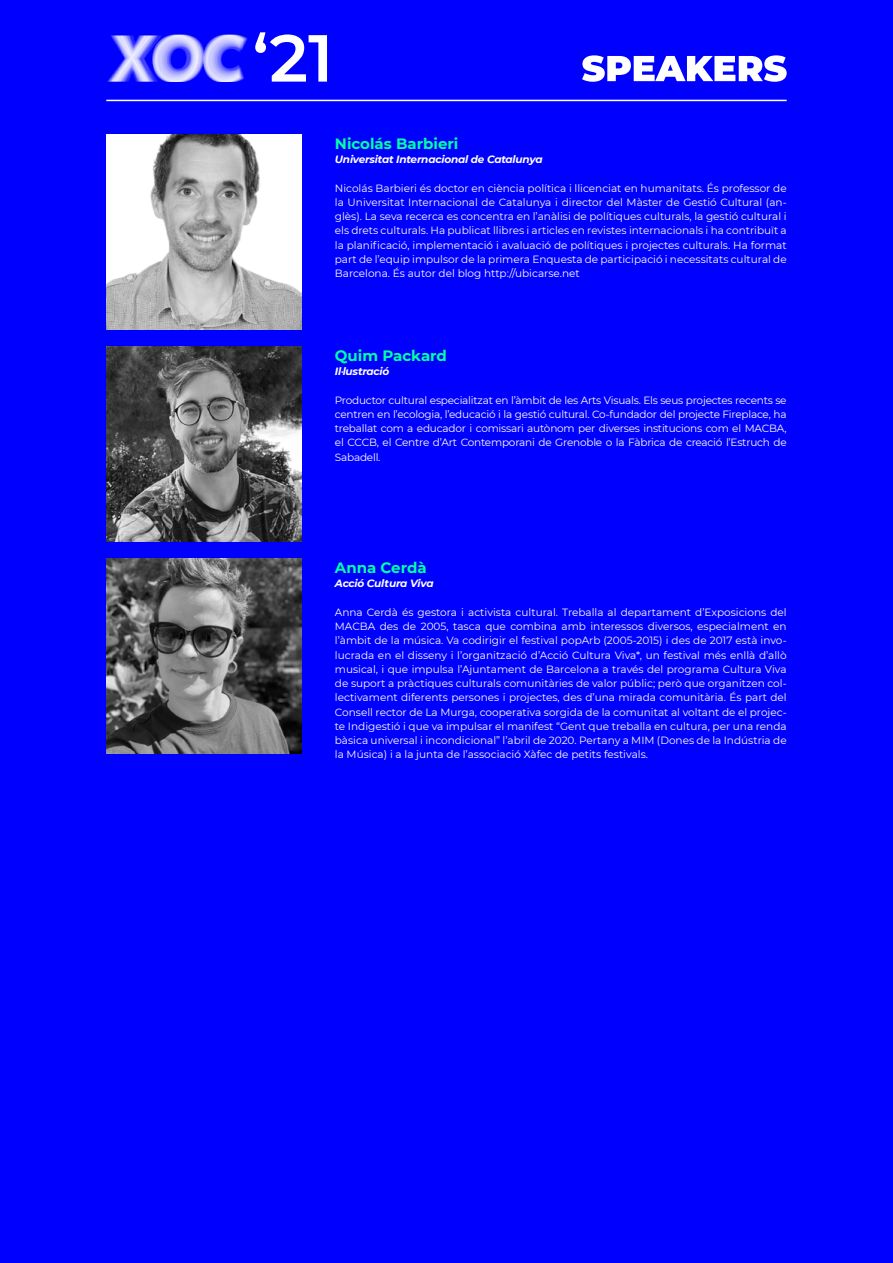
<style>
.page{position:relative;width:893px;height:1263px;background:#00f}
.page>*{position:absolute;margin:0;border:0;box-sizing:border-box;transform-origin:0 0}
.t1{font:700 15px "Montserrat";color:#00ffa5}
.t2{font:10.5px/14.2px "Montserrat";color:#fff;text-align:justify}
.t3{font:italic 700 10.5px "Montserrat";letter-spacing:-.02em;color:#fff}
</style>
<div class="page">
<hr style="left:106px;top:100px;width:681px;height:1px;background:#fff">
<svg style="left:255px;top:32px;width:72px;height:50px"></svg>
<img style="left:107px;top:35px;width:140px;height:47px">
<img style="left:106px;top:558px;width:195px;height:196px">
<svg style="left:582px;top:55px;width:205px;height:27px"></svg>
<img style="left:106px;top:134px;width:195px;height:195px">
<img style="left:106px;top:346px;width:195px;height:195px">
<h1 class="t1" style="left:335px;top:133px;width:125px">Nicolás Barbieri</h1>
<p class="t3" style="left:335px;top:152px;width:209px">Universitat Internacional de Catalunya</p>
<p class="t2" style="left:335px;top:180px;width:453px">Nicolás Barbieri és doctor en ciència política i llicenciat en humanitats. És professor de la Universitat Internacional de Catalunya i director del Màster de Gestió Cultural (an&shy;glès). La seva recerca es concentra en l’anàlisi de polítiques culturals, la gestió cultural i els drets culturals. Ha publicat llibres i articles en revistes internacionals i ha contribuït a la planificació, implementació i avaluació de polítiques i projectes culturals. Ha format part de l’equip impulsor de la primera Enquesta de participació i necessitats cultural de Barcelona. És autor del blog http://ubicarse.net</p>
<h1 class="t1" style="left:335px;top:345px;width:114px">Quim Packard</h1>
<p class="t3" style="left:335px;top:364px;width:56px">Il·lustració</p>
<p class="t2" style="left:335px;top:392px;width:453px">Productor cultural especialitzat en l’àmbit de les Arts Visuals. Els seus projectes recents se centren en l’ecologia, l’educació i la gestió cultural. Co-fundador del projecte Fireplace, ha treballat com a educador i comissari autònom per diverses institucions com el MACBA, el CCCB, el Centre d’Art Contemporani de Grenoble o la Fàbrica de creació l’Estruch de Sabadell.</p>
<h1 class="t1" style="left:335px;top:557px;width:93px">Anna Cerdà</h1>
<p class="t3" style="left:335px;top:576px;width:100px">Acció Cultura Viva</p>
<p class="t2" style="left:335px;top:605px;width:453px;text-align:left">Anna Cerdà és gestora i activista cultural. Treballa al departament d’Exposicions del MACBA des de 2005, tasca que combina amb interessos diversos, especialment en l’àmbit de la música. Va codirigir el festival popArb (2005-2015) i des de 2017 està invo&shy;lucrada en el disseny i l’organització d’Acció Cultura Viva*, un festival més enllà d’allò musical, i que impulsa l’Ajuntament de Barcelona a través del programa Cultura Viva de suport a pràctiques culturals comunitàries de valor públic; però que organitzen col· lectivament diferents persones i projectes, des d’una mirada comunitària. És part del Consell rector de La Murga, cooperativa sorgida de la comunitat al voltant de el projec&shy;te Indigestió i que va impulsar el manifest “Gent que treballa en cultura, per una renda bàsica universal i incondicional” l’abril de 2020. Pertany a MIM (Dones de la Indústria de la Música) i a la junta de l’associació Xàfec de petits festivals.</p>
</div>
